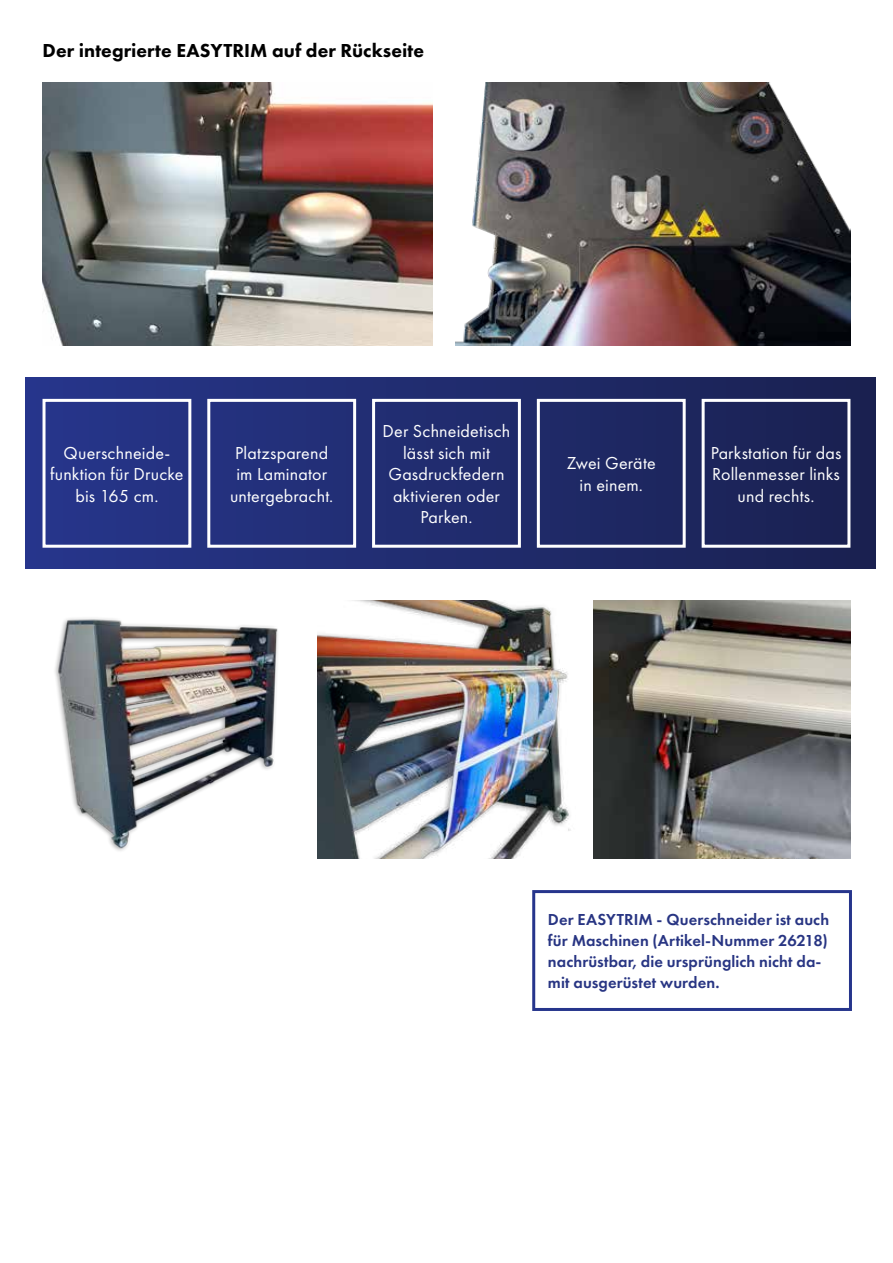
<style>
.page{position:relative;width:893px;height:1263px;background:#fff}
.page>*{position:absolute;margin:0;border:0;box-sizing:border-box;transform-origin:0 0}
.t1{font:800 19.5px "Futura PT";letter-spacing:.005em;color:#000}
.t2{font:18px/21.6px "Futura PT";letter-spacing:.01em;color:#fff;text-align:center}
.t3{font:600 16.5px/21px "Futura PT";letter-spacing:.005em;color:#283583}
</style>
<div class="page">
<img style="left:43px;top:82px;width:390px;height:264px">
<img style="left:455px;top:82px;width:395px;height:264px">
<img style="left:55px;top:618px;width:223px;height:233px">
<img style="left:318px;top:601px;width:253px;height:257px">
<img style="left:593px;top:601px;width:257px;height:257px">
<div style="left:26px;top:378px;width:850px;height:191px;background:linear-gradient(to right,#28378d,#1b2251)"></div>
<div style="left:702px;top:399px;width:148px;height:149px;border:3px solid #fff"></div>
<div style="left:537px;top:399px;width:149px;height:149px;border:3px solid #fff"></div>
<div style="left:207px;top:399px;width:149px;height:149px;border:3px solid #fff"></div>
<div style="left:43px;top:399px;width:148px;height:149px;border:3px solid #fff"></div>
<div style="left:372px;top:399px;width:149px;height:149px;border:3px solid #fff"></div>
<div style="left:532px;top:890px;width:320px;height:121px;border:3px solid #26358c"></div>
<p class="t1" style="left:43px;top:39px;width:383px">Der integrierte EASYTRIM auf der Rückseite</p>
<p class="t2" style="left:50px;top:442px;width:135px">Querschneide&shy;funktion für Drucke bis 165 cm.</p>
<p class="t2" style="left:230px;top:442px;width:105px">Platzsparend im Laminator untergebracht.</p>
<p class="t2" style="left:383px;top:420px;width:129px">Der Schneidetisch lässt sich mit<br>Gasdruckfedern aktivieren oder<br>Parken.</p>
<p class="t2" style="left:567px;top:452px;width:90px">Zwei Geräte in einem.</p>
<p class="t2" style="left:711px;top:442px;width:132px">Parkstation für das<br>Rollenmesser links und rechts.</p>
<p class="t3" style="left:548px;top:909px;width:283px">Der EASYTRIM - Querschneider ist auch für Maschinen (Artikel-Nummer 26218) nachrüstbar, die ursprünglich nicht da&shy;mit ausgerüstet wurden.</p>
</div>
